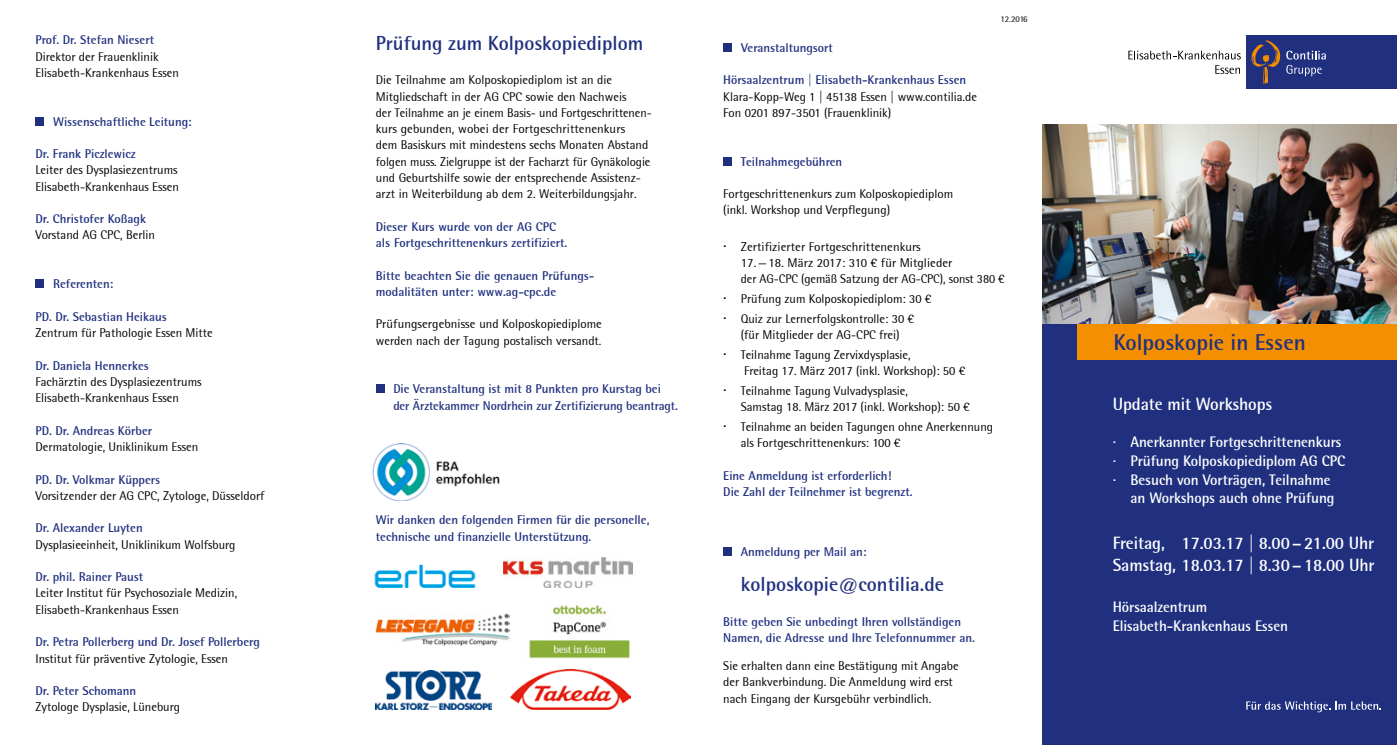
<style>
.page{position:relative;width:1397px;height:745px;background:#fff}
.page>*{position:absolute;margin:0;border:0;box-sizing:border-box;transform-origin:0 0}
.t1{font:700 22.5px "Rotis Semi Sans";color:#20307f}
.t2{font:700 20px "Rotis Semi Sans";color:#20307f}
.t3{font:700 17.5px/22.5px "Rotis Semi Sans";letter-spacing:-.005em;color:#fff}
.t4{font:700 15px/18.8px "Rotis Semi Sans";letter-spacing:-.005em;color:#fff}
.t5{font:12.5px/16.2px "Rotis Semi Sans";color:#000}
.t6{font:700 12.5px/16.2px "Rotis Semi Sans";color:#20307f}
.t7{font:8.75px "Rotis Semi Sans";color:#000}
.s1{font-weight:700;font-size:15px}
</style>
<div class="page">
<img style="left:1042px;top:124px;width:354px;height:200px">
<div style="left:1042px;top:324px;width:354px;height:420px;background:#20307f"></div>
<div style="left:1077px;top:324px;width:319px;height:36px;background:#f38f00"></div>
<svg style="left:1246px;top:701px;width:134px;height:10px"></svg>
<div style="left:1245px;top:35px;width:151px;height:54px;background:#20307f"></div>
<svg style="left:1251px;top:40px;width:28px;height:44px"></svg>
<svg style="left:1128px;top:51px;width:112px;height:8px"></svg>
<svg style="left:1215px;top:65px;width:24px;height:9px"></svg>
<svg style="left:1286px;top:65px;width:35px;height:11px"></svg>
<svg style="left:1286px;top:51px;width:39px;height:8px"></svg>
<div style="left:35px;top:117px;width:9px;height:8px;background:#20307f"></div>
<div style="left:35px;top:279px;width:9px;height:9px;background:#20307f"></div>
<div style="left:723px;top:43px;width:9px;height:9px;background:#20307f"></div>
<img style="left:510px;top:669px;width:120px;height:40px">
<img style="left:375px;top:670px;width:116px;height:39px">
<img style="left:529px;top:605px;width:102px;height:54px">
<img style="left:374px;top:564px;width:102px;height:24px">
<img style="left:372px;top:443px;width:128px;height:57px">
<div style="left:723px;top:547px;width:9px;height:8px;background:#20307f"></div>
<img style="left:375px;top:613px;width:134px;height:32px">
<img style="left:503px;top:557px;width:129px;height:30px">
<div style="left:723px;top:157px;width:9px;height:8px;background:#20307f"></div>
<div style="left:376px;top:384px;width:8px;height:9px;background:#20307f"></div>
<p class="t6" style="left:35px;top:32px;width:120px">Prof. Dr. Stefan Niesert</p>
<p class="t5" style="left:35px;top:48px;width:145px">Direktor der Frauenklinik<br>Elisabeth-Krankenhaus Essen</p>
<p class="t6" style="left:53px;top:113px;width:140px">Wissenschaftliche Leitung:</p>
<p class="t6" style="left:35px;top:145px;width:102px">Dr. Frank Piczlewicz</p>
<p class="t5" style="left:35px;top:162px;width:145px">Leiter des Dysplasiezentrums<br>Elisabeth-Krankenhaus Essen</p>
<p class="t6" style="left:35px;top:210px;width:112px">Dr. Christofer Koßagk</p>
<p class="t5" style="left:35px;top:227px;width:121px">Vorstand AG CPC, Berlin</p>
<p class="t6" style="left:53px;top:275px;width:62px">Referenten:</p>
<p class="t6" style="left:35px;top:308px;width:133px">PD. Dr. Sebastian Heikaus</p>
<p class="t5" style="left:35px;top:324px;width:179px">Zentrum für Pathologie Essen Mitte</p>
<p class="t6" style="left:35px;top:357px;width:115px">Dr. Daniela Hennerkes</p>
<p class="t5" style="left:35px;top:373px;width:168px">Fachärztin des Dysplasiezentrums<br>Elisabeth-Krankenhaus Essen</p>
<p class="t6" style="left:35px;top:422px;width:118px">PD. Dr. Andreas Körber</p>
<p class="t5" style="left:35px;top:438px;width:164px">Dermatologie, Uniklinikum Essen</p>
<p class="t6" style="left:35px;top:470px;width:126px">PD. Dr. Volkmar Küppers</p>
<p class="t5" style="left:35px;top:487px;width:230px">Vorsitzender der AG CPC, Zytologe, Düsseldorf</p>
<p class="t6" style="left:35px;top:519px;width:109px">Dr. Alexander Luyten</p>
<p class="t5" style="left:35px;top:535px;width:201px">Dysplasieeinheit, Uniklinikum Wolfsburg</p>
<p class="t6" style="left:35px;top:568px;width:109px">Dr. phil. Rainer Paust</p>
<p class="t5" style="left:35px;top:584px;width:203px">Leiter Institut für Psychosoziale Medizin,<br>Elisabeth-Krankenhaus Essen</p>
<p class="t6" style="left:35px;top:633px;width:226px">Dr. Petra Pollerberg und Dr. Josef Pollerberg</p>
<p class="t5" style="left:35px;top:649px;width:194px">Institut für präventive Zytologie, Essen</p>
<p class="t6" style="left:35px;top:682px;width:102px">Dr. Peter Schomann</p>
<p class="t5" style="left:35px;top:698px;width:146px">Zytologe Dysplasie, Lüneburg</p>
<h2 class="t2" style="left:376px;top:30px;width:269px">Prüfung zum Kolposkopiediplom</h2>
<p class="t5" style="left:376px;top:72px;width:277px">Die Teilnahme am Kolposkopiediplom ist an die Mitgliedschaft in der AG CPC sowie den Nachweis<br>der Teilnahme an je einem Basis- und Fortgeschrittenen&shy;kurs gebunden, wobei der Fortgeschrittenenkurs<br>dem Basiskurs mit mindestens sechs Monaten Abstand folgen muss. Zielgruppe ist der Facharzt für Gynäkologie und Geburtshilfe sowie der entsprechende Assistenz&shy;arzt in Weiterbildung ab dem 2. Weiterbildungsjahr.</p>
<p class="t6" style="left:376px;top:218px;width:193px">Dieser Kurs wurde von der AG CPC als Fortgeschrittenenkurs zertifiziert.</p>
<p class="t6" style="left:376px;top:267px;width:220px">Bitte beachten Sie die genauen Prüfungs&shy;modalitäten unter: www.ag-cpc.de</p>
<p class="t5" style="left:376px;top:315px;width:227px">Prüfungsergebnisse und Kolposkopiediplome werden nach der Tagung postalisch versandt.</p>
<p class="t6" style="left:393px;top:380px;width:286px">Die Veranstaltung ist mit 8 Punkten pro Kurstag bei der Ärztekammer Nordrhein zur Zertifizierung beantragt.</p>
<p class="t6" style="left:376px;top:511px;width:275px">Wir danken den folgenden Firmen für die personelle, technische und finanzielle Unterstützung.</p>
<p class="t6" style="left:741px;top:39px;width:93px">Veranstaltungsort</p>
<p class="t6" style="left:723px;top:72px;width:244px">Hörsaalzentrum | Elisabeth-Krankenhaus Essen</p>
<p class="t5" style="left:723px;top:88px;width:255px">Klara-Kopp-Weg 1 | 45138 Essen | www.contilia.de<br>Fon 0201 897-3501 (Frauenklinik)</p>
<p class="t7" style="left:1000px;top:13px;width:29px">12.2016</p>
<p class="t6" style="left:740px;top:153px;width:103px">Teilnahmegebühren</p>
<p class="t5" style="left:723px;top:185px;width:231px">Fortgeschrittenenkurs zum Kolposkopiediplom (inkl. Workshop und Verpflegung)</p>
<p class="t5" style="left:740px;top:238px;width:265px;text-indent:-18px"><span class="s1">·</span> Zertifizierter Fortgeschrittenenkurs<br>17.—18. März 2017: 310 € für Mitglieder<br>der AG-CPC (gemäß Satzung der AG-CPC), sonst 380 €</p>
<p class="t5" style="left:723px;top:288px;width:210px;line-height:19.8px"><span class="s1">·</span> Prüfung zum Kolposkopiediplom: 30 € <span class="s1">·</span> Quiz zur Lernerfolgskontrolle: 30 €</p>
<p class="t5" style="left:723px;top:324px;width:189px;line-height:19.8px;text-align:center">(für Mitglieder der AG-CPC frei)<br><span class="s1">·</span> Teilnahme Tagung Zervixdysplasie,</p>
<p class="t5" style="left:723px;top:360px;width:243px;line-height:19.8px;text-indent:21px">Freitag 17. März 2017 (inkl. Workshop): 50 € <span class="s1">·</span> Teilnahme Tagung Vulvadysplasie,</p>
<p class="t5" style="left:723px;top:396px;width:271px;line-height:19.8px;text-align:center">Samstag 18. März 2017 (inkl. Workshop): 50 €<br><span class="s1">·</span> Teilnahme an beiden Tagungen ohne Anerkennung</p>
<p class="t5" style="left:740px;top:434px;width:161px">als Fortgeschrittenenkurs: 100 €</p>
<p class="t6" style="left:723px;top:467px;width:191px">Eine Anmeldung ist erforderlich!<br>Die Zahl der Teilnehmer ist begrenzt.</p>
<p class="t6" style="left:740px;top:543px;width:127px">Anmeldung per Mail an:</p>
<h2 class="t2" style="left:740px;top:571px;width:205px">kolposkopie@contilia.de</h2>
<p class="t6" style="left:723px;top:613px;width:253px">Bitte geben Sie unbedingt Ihren vollständigen<br>Namen, die Adresse und Ihre Telefonnummer an.</p>
<p class="t5" style="left:723px;top:657px;width:237px">Sie erhalten dann eine Bestätigung mit Angabe der Bankverbindung. Die Anmeldung wird erst nach Eingang der Kursgebühr verbindlich.</p>
<h1 class="t1" style="left:1113px;top:328px;width:194px">Kolposkopie in Essen</h1>
<h3 class="t3" style="left:1112px;top:392px;width:161px">Update mit Workshops</h3>
<p class="t4" style="left:1112px;top:432px;width:230px">· Anerkannter Fortgeschrittenenkurs</p>
<p class="t4" style="left:1112px;top:451px;width:234px">· Prüfung Kolposkopiediplom AG CPC</p>
<p class="t4" style="left:1112px;top:469px;width:219px">· Besuch von Vorträgen, Teilnahme</p>
<p class="t4" style="left:1130px;top:488px;width:205px">an Workshops auch ohne Prüfung</p>
<h3 class="t3" style="left:1112px;top:530px;width:263px">Freitag, 17.03.17 | 8.00−21.00 Uhr<br>Samstag, 18.03.17 | 8.30−18.00 Uhr</h3>
<p class="t4" style="left:1112px;top:597px;width:177px">Hörsaalzentrum<br>Elisabeth-Krankenhaus Essen</p>
</div>
